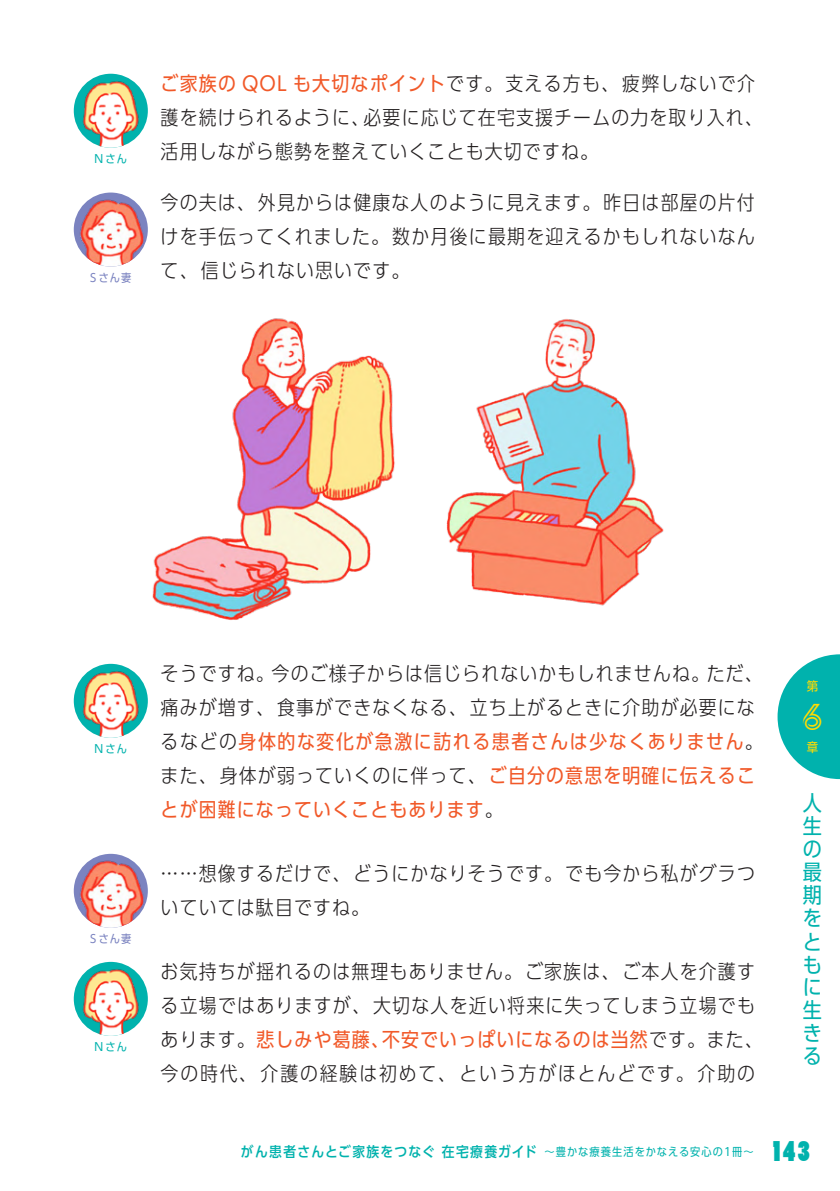
<style>
.page{position:relative;width:840px;height:1191px;background:#fff}
.page>*{position:absolute;margin:0;border:0;box-sizing:border-box;transform-origin:0 0}
.t1{font:39.6px "Continuo";color:#ffdc01}
.t2{font:27px "Poplar Std";color:#00b2ad}
.t3{font:21.2px/23px "UD Shin Go C Oniz Pr 6 N";color:#00b2ad;text-align:justify}
.t4{font:300 19.8px/34px "UD Shin Go C Oniz Pr 6 N";letter-spacing:.06em;color:#231f20}
.t5{font:500 14.2px "UD Shin Go C Oniz Pr 6 N";letter-spacing:.085em;color:#00b2ad}
.t6{font:12.8px "UD Shin Go C Oniz Pr 6 N";color:#ffdc01}
.t7{font:11.4px "UD Shin Go C Oniz Pr 6 N";letter-spacing:.145em;color:#00b2ad}
.t8{font:11.4px "UD Shin Go C Oniz Pr 6 N";letter-spacing:.1em;color:#7b83c0}
.s1{font-weight:400;color:#f15929}
.s2{font-weight:400;font-size:11.4px}
</style>
<div class="page">
<img style="left:74px;top:192px;width:74px;height:74px;border-radius:37px">
<img style="left:74px;top:854px;width:74px;height:73px;border-radius:37px">
<img style="left:74px;top:74px;width:74px;height:74px;border-radius:37px">
<img style="left:74px;top:664px;width:74px;height:74px;border-radius:37px">
<img style="left:74px;top:962px;width:74px;height:73px;border-radius:37px">
<img style="left:152px;top:318px;width:512px;height:302px">
<svg style="left:777px;top:654px;width:62px;height:125px"></svg>
<p class="t7" style="left:95px;top:149px;width:34px">Nさん</p>
<p class="t4" style="left:160px;top:66px;width:603px"><span class="s1">ご家族の QOL も大切なポイント</span>です。支える方も、疲弊しないで介護を続けられるように、必要に応じて在宅支援チームの力を取り入れ、活用しながら態勢を整えていくことも大切ですね。</p>
<p class="t4" style="left:160px;top:184px;width:595px">今の夫は、外見からは健康な人のように見えます。昨日は部屋の片付けを手伝ってくれました。数か月後に最期を迎えるかもしれないなん</p>
<p class="t8" style="left:90px;top:268px;width:43px">Sさん妻</p>
<p class="t4" style="left:160px;top:252px;width:250px">て、信じられない思いです。</p>
<p class="t7" style="left:95px;top:739px;width:34px">Nさん</p>
<p class="t8" style="left:90px;top:929px;width:43px">Sさん妻</p>
<p class="t7" style="left:95px;top:1037px;width:34px">Nさん</p>
<p class="t4" style="left:160px;top:655px;width:603px">そうですね。今のご様子からは信じられないかもしれませんね。ただ、痛みが増す、食事ができなくなる、立ち上がるときに介助が必要になるなどの<span class="s1">身体的な変化が急激に訪れる患者さんは少なくありません</span>。また、身体が弱っていくのに伴って、<span class="s1">ご自分の意思を明確に伝えることが困難になっていくこともあります</span>。</p>
<p class="t4" style="left:160px;top:855px;width:595px">……想像するだけで、どうにかなりそうです。でも今から私がグラついていては駄目ですね。</p>
<p class="t4" style="left:160px;top:953px;width:603px">お気持ちが揺れるのは無理もありません。ご家族は、ご本人を介護する立場ではありますが、大切な人を近い将来に失ってしまう立場でもあります。<span class="s1">悲しみや葛藤、不安でいっぱいになるのは当然</span>です。また、今の時代、介護の経験は初めて、という方がほとんどです。介助の</p>
<p class="t6" style="left:806px;top:676px;width:13px">第</p>
<h1 class="t1" style="left:801px;top:697px;width:23px">6</h1>
<p class="t6" style="left:806px;top:736px;width:13px">章</p>
<p class="t3" style="left:802px;top:790px;width:20px">人生の最期をともに生きる</p>
<p class="t5" style="left:241px;top:1139px;width:514px">がん患者さんとご家族をつなぐ 在宅療養ガイド <span class="s2">～豊かな療養生活をかなえる安心の1冊～</span></p>
<h2 class="t2" style="left:772px;top:1136px;width:38px">143</h2>
</div>
